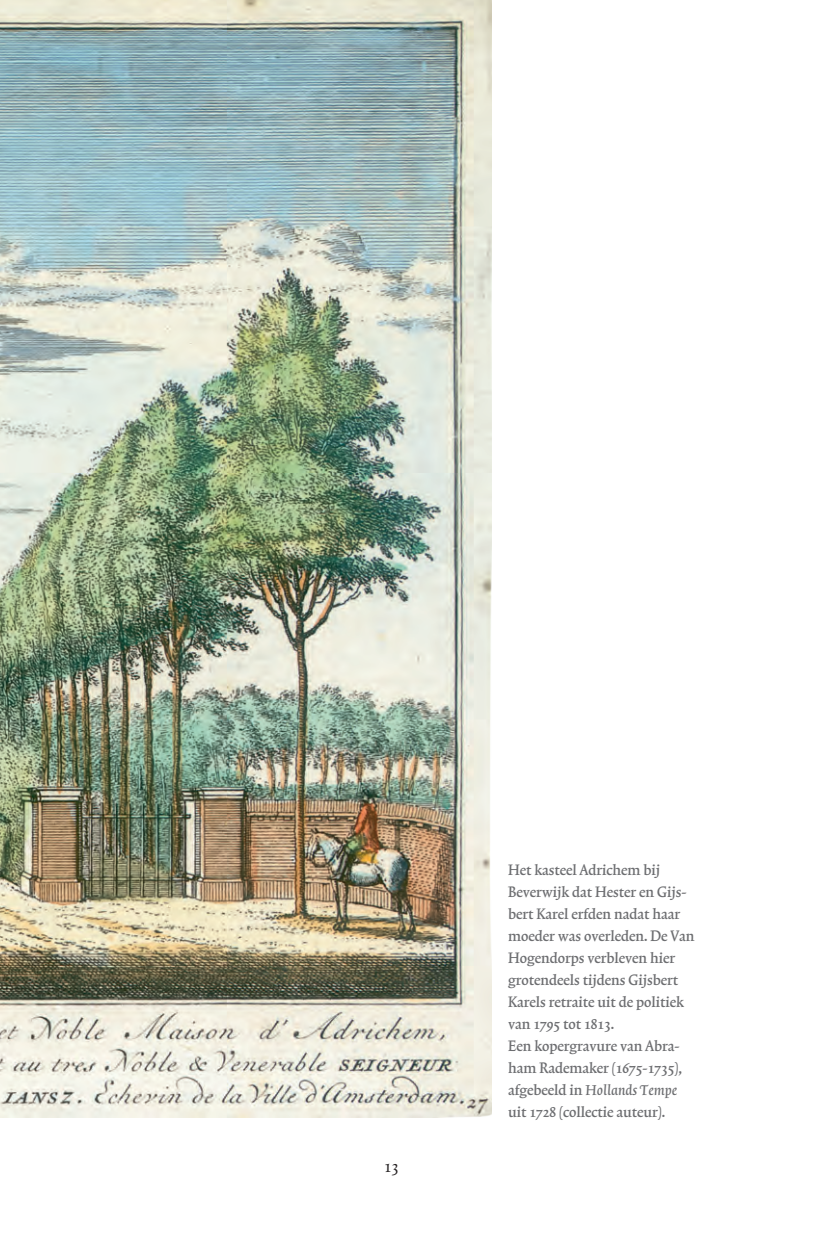
<style>
.page{position:relative;width:823px;height:1248px;background:#fff}
.page>*{position:absolute;margin:0;border:0;box-sizing:border-box;transform-origin:0 0}
.t1{font:20px "Trinite No 1 Rom Con";color:#231f20}
.t2{font:18px/22px "Trinite No 1 Med Con";color:#6c6d70}
.t3{font:18px "Trinite No 1 Med Con Ita";color:#6c6d70}
.s1{font-family:"Trinite No 1 Med Con"}
</style>
<div class="page">
<img style="left:0;top:0;width:490px;height:1117px">
<p class="t1" style="left:384px;top:1155px;width:16px">13</p>
<p class="t2" style="left:507px;top:859px;width:188px">Het kasteel Adrichem bij<br>Beverwijk dat Hester en Gijs&shy;bert Karel erfden nadat haar moeder was overleden. De Van<br>Hogendorps verbleven hier grotendeels tijdens Gijsbert<br>Karels retraite uit de politiek van 1795 tot 1813.<br>Een kopergravure van Abra&shy;ham Rademaker (1675-1735),</p>
<p class="t3" style="left:507px;top:1081px;width:170px"><span class="s1">afgebeeld in</span> Hollands Tempe</p>
<p class="t2" style="left:507px;top:1101px;width:158px">uit 1728 (collectie auteur).</p>
</div>
